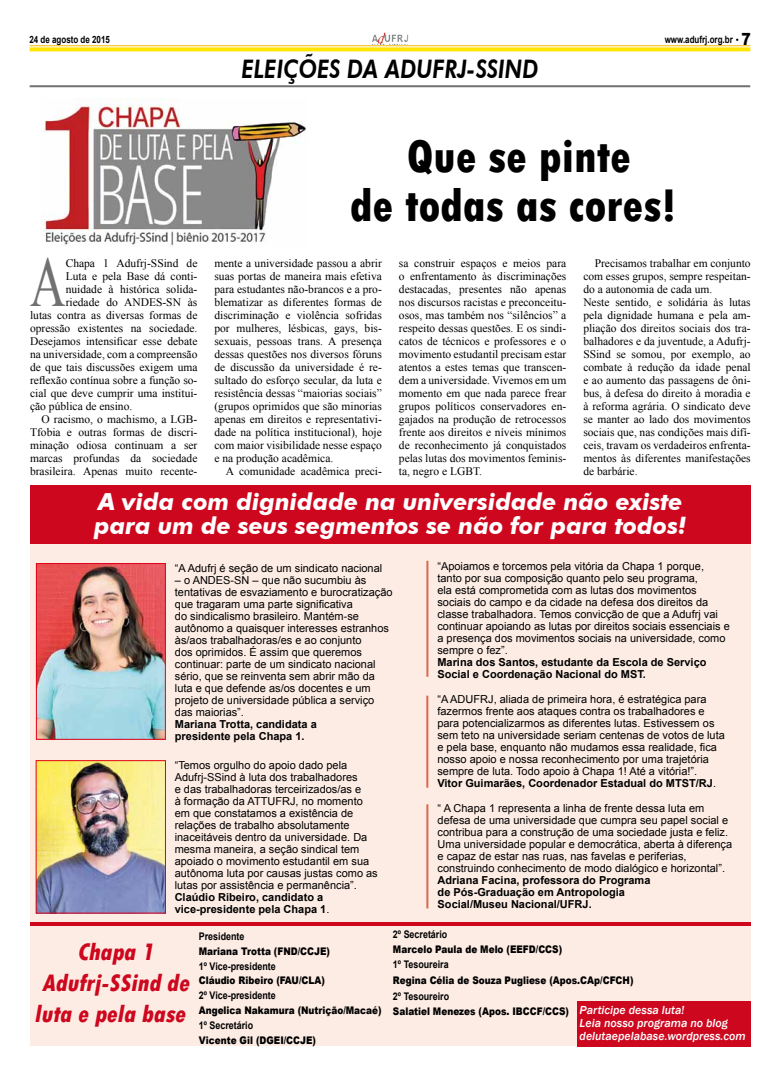
<style>
.page{position:relative;width:780px;height:1078px;background:#fff}
.page>*{position:absolute;margin:0;border:0;box-sizing:border-box;transform-origin:0 0}
.t1{font:70.4px "Times New Roman";color:#707172;scale:.7 1}
.t2{font:800 condensed 48px/49px "Tw Cen";color:#000;text-align:center}
.t3{font:italic 800 25.5px "Futura BT";color:#000;scale:.85 1}
.t4{font:italic 800 condensed 25px/31px "Tw Cen";color:#cd071e;text-align:center}
.t5{font:italic 700 23.5px/24px "Futura BT";color:#fff}
.t6{font:italic 500 12px/13px "Franklin Gothic";color:#fff}
.t7{font:11.5px/13px "Times New Roman";color:#000;text-align:justify}
.t8{font:11px/12px "Arial";color:#000}
.t9{font:700 11px/12px "Arial";color:#000}
.t10{font:900 10.5px "Arial";color:#000;scale:.85 1}
.t11{font:700 10.5px "Arial";color:#000;scale:.85 1}
.t12{font:700 10px "Arial";color:#000;scale:.8 1}
.s1{font-weight:900;font-size:16.8px}
.s2{font-weight:400}
.s3{font-weight:700}
</style>
<div class="page">
<hr style="left:30px;top:85px;width:720px;height:2px;background:#707172">
<img style="left:372px;top:32px;width:36px;height:13px">
<hr style="left:30px;top:45px;width:720px;height:1px;background:#fabb00">
<svg style="left:30px;top:47px;width:720px;height:4px;background:#ffe71a"></svg>
<img style="left:41px;top:98px;width:266px;height:149px">
<div style="left:30px;top:534px;width:720px;height:511px;background:#fdece4"></div>
<div style="left:30px;top:485px;width:720px;height:58px;background:#cd071e"></div>
<img style="left:38px;top:762px;width:126px;height:149px">
<div style="left:36px;top:760px;width:130px;height:153px;border:1px solid #e2001a"></div>
<img style="left:38px;top:565px;width:126px;height:172px">
<div style="left:36px;top:563px;width:130px;height:176px;border:1px solid #e2001a"></div>
<hr style="left:426px;top:804px;width:2px;height:104px;background:#db684a">
<hr style="left:426px;top:695px;width:2px;height:92px;background:#db684a">
<hr style="left:426px;top:560px;width:2px;height:116px;background:#db684a">
<hr style="left:30px;top:922px;width:720px;height:4px;background:#cd071e">
<div style="left:577px;top:1000px;width:173px;height:45px;background:#cd071e"></div>
<p class="t12" style="left:29px;top:33px;width:102px">24 de agosto de 2015</p>
<p class="t12" style="left:664px;top:33px;width:109px">www.adufrj.org.br <span class="s1">7</span></p>
<h3 class="t3" style="left:241px;top:54px;width:351px">ELEIÇÕES DA ADUFRJ-SSIND</h3>
<h2 class="t2" style="left:350px;top:132px;width:327px">Que se pinte<br>de todas as cores!</h2>
<h1 class="t1" style="left:30px;top:235px;width:52px">A</h1>
<p class="t7" style="left:66px;top:256px;width:133px">Chapa 1 Adufrj-SSind de</p>
<p class="t7" style="left:399px;top:256px;width:169px">sa construir espaços e meios para o enfrentamento às discriminações destacadas, presentes não apenas nos discursos racistas e preconceitu&shy;osos, mas também nos “silêncios” a respeito dessas questões. E os sindi&shy;catos de técnicos e professores e o movimento estudantil precisam estar atentos a estes temas que transcen&shy;dem a universidade. Vivemos em um momento em que nada parece frear grupos políticos conservadores en&shy;gajados na produção de retrocessos frente aos direitos e níveis mínimos de reconhecimento já conquistados pelas lutas dos movimentos feminis&shy;ta, negro e LGBT.</p>
<p class="t7" style="left:583px;top:256px;width:169px;text-align:left;text-indent:11px">Precisamos trabalhar em conjunto com esses grupos, sempre respeitan&shy;do a autonomia de cada um.<br>Neste sentido, e solidária às lutas pela dignidade humana e pela am&shy;pliação dos direitos sociais dos tra&shy;balhadores e da juventude, a Adufrj-<br>SSind se somou, por exemplo, ao combate à redução da idade penal e ao aumento das passagens de ôni&shy;bus, à defesa do direito à moradia e à reforma agrária. O sindicato deve se manter ao lado dos movimentos sociais que, nas condições mais difí&shy;ceis, travam os verdadeiros enfrenta&shy;mentos às diferentes manifestações de barbárie.</p>
<h3 class="t5" style="left:94px;top:489px;width:594px">A vida com dignidade na universidade não existe para um de seus segmentos se não for para todos!</h3>
<p class="t7" style="left:214px;top:256px;width:169px">mente a universidade passou a abrir suas portas de maneira mais efetiva para estudantes não-brancos e a pro&shy;blematizar as diferentes formas de discriminação e violência sofridas por mulheres, lésbicas, gays, bis&shy;sexuais, pessoas trans. A presença dessas questões nos diversos fóruns de discussão da universidade é re&shy;sultado do esforço secular, da luta e resistência dessas “maiorias sociais” (grupos oprimidos que são minorias apenas em direitos e representativi&shy;dade na política institucional), hoje com maior visibilidade nesse espaço e na produção acadêmica.</p>
<p class="t7" style="left:226px;top:464px;width:157px">A comunidade acadêmica preci-</p>
<p class="t7" style="left:66px;top:269px;width:133px">Luta e pela Base dá conti-</p>
<p class="t7" style="left:66px;top:282px;width:133px">nuidade à histórica solida-</p>
<p class="t7" style="left:66px;top:295px;width:133px">riedade do ANDES-SN às</p>
<p class="t7" style="left:30px;top:308px;width:169px">lutas contra as diversas formas de</p>
<p class="t7" style="left:30px;top:321px;width:169px">opressão existentes na sociedade.</p>
<p class="t7" style="left:30px;top:334px;width:169px">Desejamos intensificar esse debate</p>
<p class="t7" style="left:30px;top:347px;width:169px">na universidade, com a compreensão</p>
<p class="t7" style="left:30px;top:360px;width:169px">de que tais discussões exigem uma</p>
<p class="t7" style="left:30px;top:373px;width:169px">reflexão contínua sobre a função so-</p>
<p class="t7" style="left:30px;top:386px;width:169px">cial que deve cumprir uma institui-</p>
<p class="t7" style="left:30px;top:399px;width:104px">ção pública de ensino.</p>
<p class="t7" style="left:41px;top:412px;width:157px">O racismo, o machismo, a LGB-</p>
<p class="t7" style="left:30px;top:425px;width:169px">Tfobia e outras formas de discri-</p>
<p class="t7" style="left:30px;top:438px;width:169px">minação odiosa continuam a ser</p>
<p class="t7" style="left:30px;top:451px;width:169px">marcas profundas da sociedade</p>
<p class="t7" style="left:30px;top:464px;width:169px">brasileira. Apenas muito recente-</p>
<p class="t8" style="left:175px;top:561px;width:209px">“A Adufrj é seção de um sindicato nacional</p>
<p class="t8" style="left:175px;top:573px;width:219px">– o ANDES-SN – que não sucumbiu às tentativas de esvaziamento e burocratização que tragaram uma parte significativa<br>do sindicalismo brasileiro. Mantém-se autônomo a quaisquer interesses estranhos às/aos trabalhadoras/es e ao conjunto<br>dos oprimidos. É assim que queremos continuar: parte de um sindicato nacional sério, que se reinventa sem abrir mão da luta e que defende as/os docentes e um projeto de universidade pública a serviço das maiorias”.</p>
<p class="t9" style="left:175px;top:718px;width:143px">Mariana Trotta, candidata a presidente pela Chapa 1.</p>
<p class="t8" style="left:175px;top:759px;width:204px">“Temos orgulho do apoio dado pela Adufrj-SSind à luta dos trabalhadores<br>e das trabalhadoras terceirizados/as e<br>à formação da ATTUFRJ, no momento em que constatamos a existência de relações de trabalho absolutamente inaceitáveis dentro da universidade. Da mesma maneira, a seção sindical tem apoiado o movimento estudantil em sua autônoma luta por causas justas como as lutas por assistência e permanência”.</p>
<p class="t9" style="left:175px;top:891px;width:156px">Claúdio Ribeiro, candidato a vice-presidente pela Chapa 1<span class="s2">.</span></p>
<p class="t8" style="left:437px;top:560px;width:294px">“Apoiamos e torcemos pela vitória da Chapa 1 porque, tanto por sua composição quanto pelo seu programa,<br>ela está comprometida com as lutas dos movimentos sociais do campo e da cidade na defesa dos direitos da classe trabalhadora. Temos convicção de que a Adufrj vai continuar apoiando as lutas por direitos sociais essenciais e a presença dos movimentos sociais na universidade, como sempre o fez”.</p>
<p class="t9" style="left:437px;top:656px;width:270px">Marina dos Santos, estudante da Escola de Serviço<br>Social e Coordenação Nacional do MST.</p>
<p class="t8" style="left:437px;top:693px;width:289px">“A ADUFRJ, aliada de primeira hora, é estratégica para fazermos frente aos ataques contra os trabalhadores e para potencializarmos as diferentes lutas. Estivessem os sem teto na universidade seriam centenas de votos de luta e pela base, enquanto não mudamos essa realidade, fica nosso apoio e nossa reconhecimento por uma trajetória sempre de luta. Todo apoio à Chapa 1! Até a vitória!”.<br><span class="s3">Vitor Guimarães, Coordenador Estadual do MTST/RJ</span>.</p>
<p class="t8" style="left:437px;top:802px;width:296px">“ A Chapa 1 representa a linha de frente dessa luta em defesa de uma universidade que cumpra seu papel social e contribua para a construção de uma sociedade justa e feliz.<br>Uma universidade popular e democrática, aberta à diferença e capaz de estar nas ruas, nas favelas e periferias, construindo conhecimento de modo dialógico e horizontal”.</p>
<p class="t9" style="left:437px;top:874px;width:214px">Adriana Facina, professora do Programa de Pós-Graduação em Antropologia<br>Social/Museu Nacional/UFRJ.</p>
<h3 class="t4" style="left:34px;top:936px;width:161px">Chapa 1<br>Adufrj-SSind de luta e pela base</h3>
<p class="t11" style="left:199px;top:928px;width:55px">Presidente</p>
<p class="t10" style="left:199px;top:944px;width:156px">Mariana Trotta (FND/CCJE)</p>
<p class="t11" style="left:199px;top:958px;width:92px">1º Vice-presidente</p>
<p class="t10" style="left:199px;top:974px;width:150px">Cláudio Ribeiro (FAU/CLA)</p>
<p class="t11" style="left:199px;top:988px;width:92px">2º Vice-presidente</p>
<p class="t10" style="left:199px;top:1004px;width:216px">Angelica Nakamura (Nutrição/Macaé)</p>
<p class="t11" style="left:199px;top:1018px;width:65px">1º Secretário</p>
<p class="t10" style="left:199px;top:1033px;width:139px">Vicente Gil (DGEI/CCJE)</p>
<p class="t11" style="left:393px;top:927px;width:65px">2º Secretário</p>
<p class="t10" style="left:393px;top:943px;width:200px">Marcelo Paula de Melo (EEFD/CCS)</p>
<p class="t11" style="left:393px;top:956px;width:67px">1º Tesoureira</p>
<p class="t10" style="left:393px;top:973px;width:284px">Regina Célia de Souza Pugliese (Apos.CAp/CFCH)</p>
<p class="t11" style="left:393px;top:988px;width:68px">2º Tesoureiro</p>
<p class="t10" style="left:393px;top:1004px;width:208px">Salatiel Menezes (Apos. IBCCF/CCS)</p>
<p class="t6" style="left:579px;top:1003px;width:168px">Participe dessa luta!<br>Leia nosso programa no blog delutaepelabase.wordpress.com</p>
</div>
